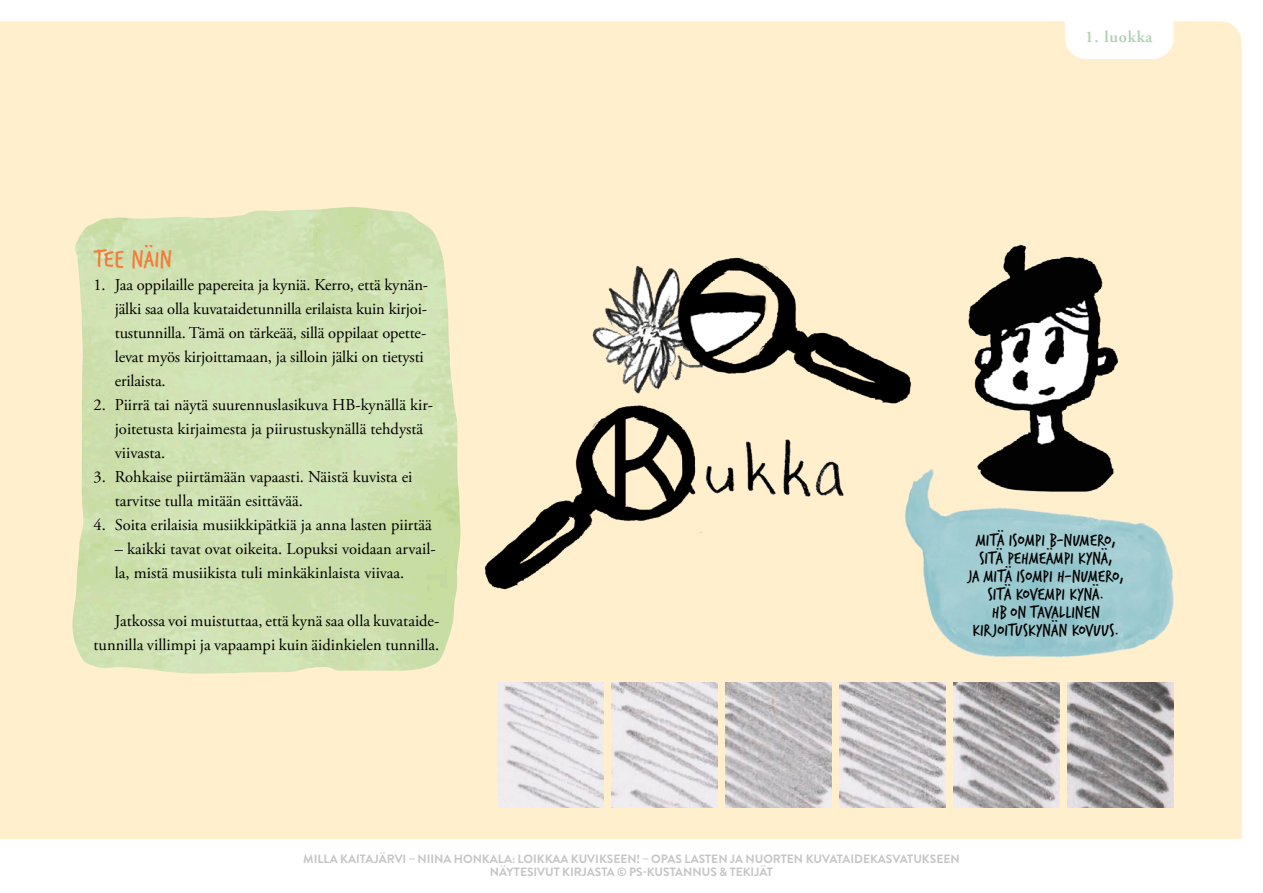
<style>
.page{position:relative;width:1263px;height:893px;background:#fff}
.page>*{position:absolute;margin:0;border:0;box-sizing:border-box;transform-origin:0 0}
.t1{font:25.5px "Verveine";letter-spacing:.01em;color:#f07e3b}
.t2{font:18px/18px "Verveine";color:#000;text-align:center}
.t3{font:16.5px/24px "Adobe Garamond Pro";color:#000}
.t4{font:600 16.5px "Adobe Garamond Pro";letter-spacing:.05em;color:#acd1ac}
.t5{font:700 12px/13.5px "Brandon Grotesque";color:#c5c5c5;text-align:center}
</style>
<div class="page">
<div style="left:0;top:21px;width:1242px;height:818px;background:#ffefcc"></div>
<img style="left:72px;top:207px;width:388px;height:467px">
<div style="left:1065px;top:0;width:109px;height:59px;background:#fff;border-radius:21px"></div>
<img style="left:459px;top:214px;width:477px;height:416px">
<img style="left:902px;top:461px;width:282px;height:209px">
<img style="left:958px;top:236px;width:173px;height:264px">
<img style="left:1067px;top:682px;width:107px;height:126px">
<img style="left:953px;top:682px;width:107px;height:126px">
<img style="left:839px;top:682px;width:106px;height:126px">
<img style="left:725px;top:682px;width:106px;height:126px">
<img style="left:611px;top:682px;width:106px;height:126px">
<img style="left:497px;top:682px;width:106px;height:126px">
<p class="t4" style="left:1085px;top:27px;width:69px">1. luokka</p>
<p class="t1" style="left:94px;top:241px;width:80px">TEE NÄIN</p>
<p class="t3" style="left:115px;top:273px;width:315px;text-indent:-21px">1. Jaa oppilaille papereita ja kyniä. Kerro, että kynän&shy;jälki saa olla kuvataidetunnilla erilaista kuin kirjoi&shy;tustunnilla. Tämä on tärkeää, sillä oppilaat opette&shy;levat myös kirjoittamaan, ja silloin jälki on tietysti erilaista.</p>
<p class="t3" style="left:115px;top:393px;width:320px;text-indent:-21px">2. Piirrä tai näytä suurennuslasikuva HB-kynällä kir&shy;joitetusta kirjaimesta ja piirustuskynällä tehdystä viivasta.</p>
<p class="t3" style="left:115px;top:465px;width:299px;text-indent:-21px">3. Rohkaise piirtämään vapaasti. Näistä kuvista ei tarvitse tulla mitään esittävää.</p>
<p class="t3" style="left:94px;top:513px;width:340px">4. Soita erilaisia musiikkipätkiä ja anna lasten piirtää</p>
<p class="t3" style="left:115px;top:537px;width:322px">– kaikki tavat ovat oikeita. Lopuksi voidaan arvail&shy;la, mistä musiikista tuli minkäkinlaista viivaa.</p>
<p class="t3" style="left:94px;top:609px;width:347px;text-align:right">Jatkossa voi muistuttaa, että kynä saa olla kuvataide&shy;tunnilla villimpi ja vapaampi kuin äidinkielen tunnilla.</p>
<p class="t2" style="left:968px;top:531px;width:158px">MITÄ ISOMPI B-NUMERO,<br>SITÄ PEHMEÄMPI KYNÄ,<br>JA MITÄ ISOMPI H-NUMERO,<br>SITÄ KOVEMPI KYNÄ.<br>HB ON TAVALLINEN<br>KIRJOITUSKYNÄN KOVUUS.</p>
<p class="t5" style="left:303px;top:852px;width:658px">MILLA KAITAJÄRVI – NIINA HONKALA: LOIKKAA KUVIKSEEN! – OPAS LASTEN JA NUORTEN KUVATAIDEKASVATUKSEEN<br>NÄYTESIVUT KIRJASTA © PS-KUSTANNUS &amp; TEKIJÄT</p>
</div>
